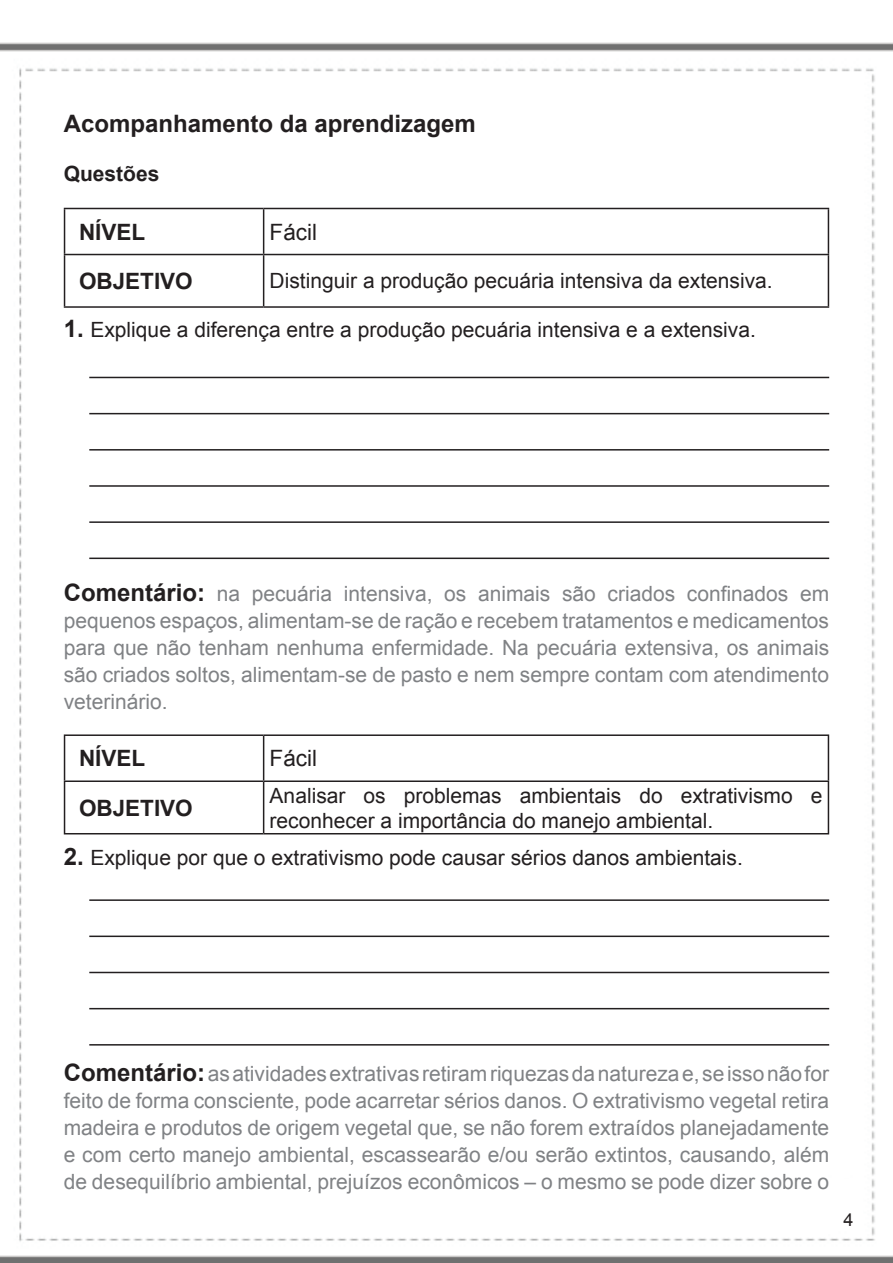
<style>
.page{position:relative;width:893px;height:1263px;background:#fff}
.page>*{position:absolute;margin:0;border:0;box-sizing:border-box;transform-origin:0 0}
.t1{font:700 24px "Arial";color:#231f20}
.t2{font:700 22.5px "Arial";color:#231f20}
.t3{font:22.5px "Arial";color:#231f20}
.t4{font:21px/27px "Arial";color:#808285;text-align:justify}
.t5{font:21px/25.2px "Arial";color:#231f20}
.t6{font:700 21px "Arial";color:#231f20}
.t7{font:18px "Arial";color:#231f20}
.s1{font-weight:700;font-size:24px}
.s2{font-weight:700;font-size:24px;color:#231f20}
</style>
<div class="page">
<img style="left:0;top:42px;width:893px;height:1221px">
<div style="left:804px;top:1179px;width:58px;height:51px;background:#fff"></div>
<hr style="left:64px;top:734px;width:200px;height:2px;background:#231f20">
<hr style="left:64px;top:736px;width:1px;height:44px;background:#231f20">
<hr style="left:264px;top:734px;width:565px;height:2px;background:#231f20">
<hr style="left:263px;top:736px;width:1px;height:44px;background:#231f20">
<hr style="left:828px;top:736px;width:1px;height:44px;background:#231f20">
<hr style="left:64px;top:780px;width:200px;height:2px;background:#231f20">
<hr style="left:64px;top:782px;width:1px;height:51px;background:#231f20">
<hr style="left:264px;top:780px;width:565px;height:2px;background:#231f20">
<hr style="left:263px;top:782px;width:1px;height:51px;background:#231f20">
<hr style="left:828px;top:782px;width:1px;height:51px;background:#231f20">
<hr style="left:64px;top:833px;width:200px;height:1px;background:#231f20">
<hr style="left:264px;top:833px;width:565px;height:1px;background:#231f20">
<hr style="left:64px;top:208px;width:200px;height:1px;background:#231f20">
<hr style="left:64px;top:209px;width:1px;height:45px;background:#231f20">
<hr style="left:264px;top:208px;width:565px;height:1px;background:#231f20">
<hr style="left:263px;top:209px;width:1px;height:45px;background:#231f20">
<hr style="left:828px;top:209px;width:1px;height:45px;background:#231f20">
<hr style="left:64px;top:254px;width:200px;height:1px;background:#231f20">
<hr style="left:64px;top:255px;width:1px;height:51px;background:#231f20">
<hr style="left:264px;top:254px;width:565px;height:1px;background:#231f20">
<hr style="left:263px;top:255px;width:1px;height:51px;background:#231f20">
<hr style="left:828px;top:255px;width:1px;height:51px;background:#231f20">
<hr style="left:64px;top:306px;width:200px;height:2px;background:#231f20">
<hr style="left:264px;top:306px;width:565px;height:2px;background:#231f20">
<hr style="left:89px;top:377px;width:740px;height:1px;background:#231f20">
<hr style="left:89px;top:485px;width:740px;height:2px;background:#231f20">
<hr style="left:89px;top:413px;width:740px;height:1px;background:#231f20">
<hr style="left:89px;top:521px;width:740px;height:2px;background:#231f20">
<hr style="left:89px;top:558px;width:740px;height:1px;background:#231f20">
<hr style="left:89px;top:449px;width:740px;height:2px;background:#231f20">
<hr style="left:89px;top:899px;width:740px;height:2px;background:#231f20">
<hr style="left:89px;top:1008px;width:740px;height:1px;background:#231f20">
<hr style="left:89px;top:935px;width:740px;height:2px;background:#231f20">
<hr style="left:89px;top:1044px;width:740px;height:1px;background:#231f20">
<hr style="left:89px;top:972px;width:740px;height:1px;background:#231f20">
<p class="t1" style="left:64px;top:108px;width:414px">Acompanhamento da aprendizagem</p>
<p class="t6" style="left:64px;top:159px;width:97px">Questões</p>
<p class="t2" style="left:79px;top:217px;width:68px">NÍVEL</p>
<p class="t3" style="left:270px;top:217px;width:49px">Fácil</p>
<p class="t2" style="left:79px;top:266px;width:115px">OBJETIVO</p>
<p class="t5" style="left:270px;top:269px;width:505px">Distinguir a produção pecuária intensiva da extensiva.</p>
<p class="t5" style="left:64px;top:317px;width:694px"><span class="s1">1.</span> Explique a diferença entre a produção pecuária intensiva e a extensiva.</p>
<p class="t4" style="left:64px;top:580px;width:767px"><span class="s2">Comentário:</span> na pecuária intensiva, os animais são criados confinados em pequenos espaços, alimentam-se de ração e recebem tratamentos e medicamentos para que não tenham nenhuma enfermidade. Na pecuária extensiva, os animais são criados soltos, alimentam-se de pasto e nem sempre contam com atendimento veterinário.</p>
<p class="t2" style="left:79px;top:743px;width:68px">NÍVEL</p>
<p class="t3" style="left:270px;top:744px;width:49px">Fácil</p>
<p class="t2" style="left:79px;top:793px;width:115px">OBJETIVO</p>
<p class="t5" style="left:270px;top:783px;width:554px">Analisar os problemas ambientais do extrativismo e reconhecer a importância do manejo ambiental.</p>
<p class="t5" style="left:64px;top:845px;width:681px"><span class="s1">2.</span> Explique por que o extrativismo pode causar sérios danos ambientais.</p>
<p class="t4" style="left:64px;top:1060px;width:767px"><span class="s2">Comentário:</span> as atividades extrativas retiram riquezas da natureza e, se isso não for feito de forma consciente, pode acarretar sérios danos. O extrativismo vegetal retira madeira e produtos de origem vegetal que, se não forem extraídos planejadamente e com certo manejo ambiental, escassearão e/ou serão extintos, causando, além de desequilíbrio ambiental, prejuízos econômicos – o mesmo se pode dizer sobre o</p>
<p class="t7" style="left:843px;top:1208px;width:12px">4</p>
</div>
